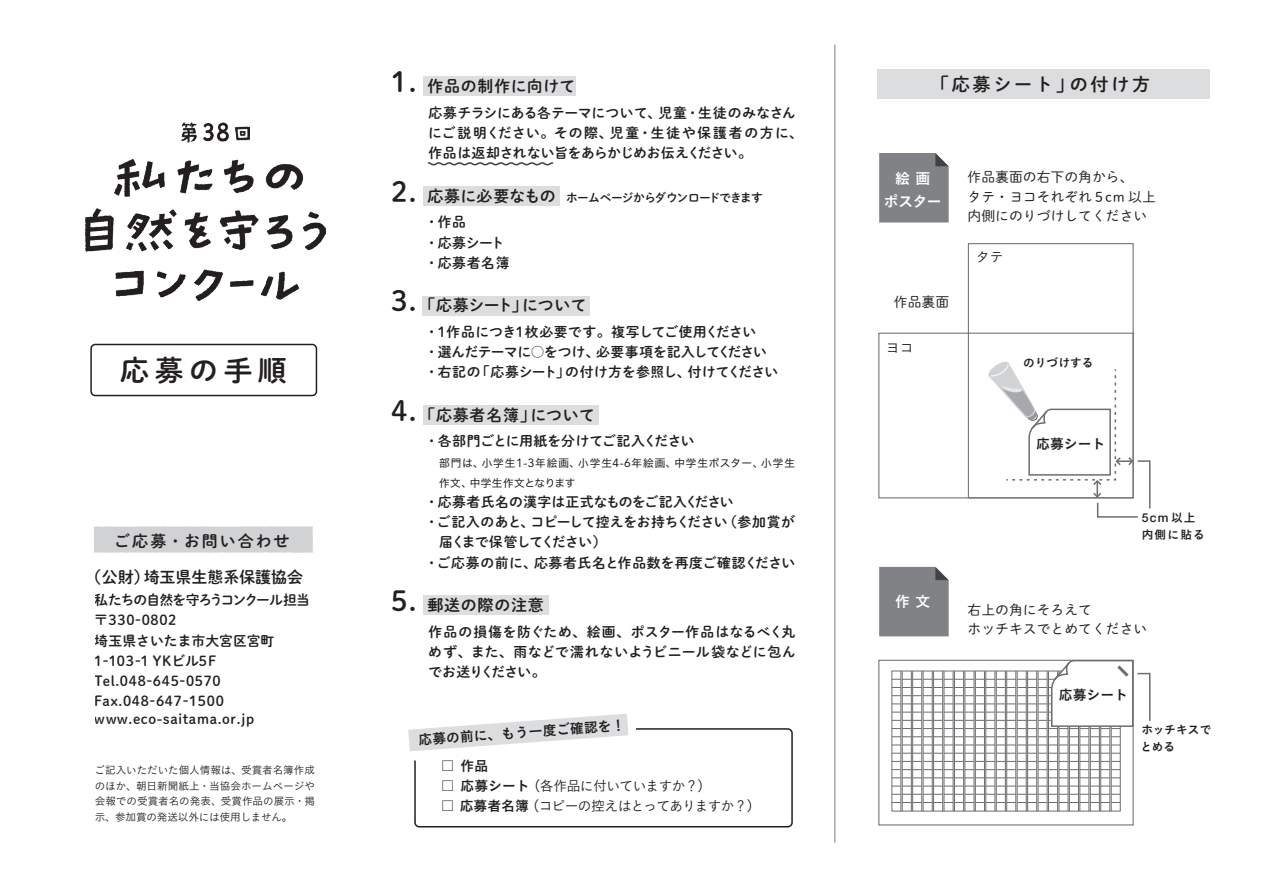
<style>
.page{position:relative;width:1263px;height:893px;background:#fff}
.page>*{position:absolute;margin:0;border:0;box-sizing:border-box;transform-origin:0 0}
.t1{font:28.65px "Shuei M Go Std B";letter-spacing:.2em;color:#231f20}
.t2{font:18px "Shuei M Go Std B";letter-spacing:.15em;color:#231f20}
.t3{font:15.9px "Shuei M Go Std B";letter-spacing:.05em;color:#231f20}
.t4{font:15.9px "Shuei M Go Std B";color:#231f20}
.t5{font:15.9px "Shuei M Go Std B";letter-spacing:-.005em;color:#231f20}
.t6{font:15.9px "Shuei M Go Std B";letter-spacing:.13em;color:#231f20}
.t7{font:14.85px/23.4px "Koburina Go Std W6";letter-spacing:-.03em;color:#fff;text-align:center}
.t8{font:13.8px/20.2px "Shuei M Go Std B";letter-spacing:.005em;color:#231f20}
.t9{font:13.8px/20.2px "Shuei M Go Std B";letter-spacing:-.02em;color:#231f20}
.t10{font:13.8px/19.2px "Shuei M Go Std L";color:#231f20}
.t11{font:13.8px "Koburina Go Std W3";letter-spacing:-.045em;color:#231f20}
.t12{font:13.8px/20.2px "Shuei M Go Std B";letter-spacing:.05em;color:#231f20}
.t13{font:13.8px "Koburina Go Std W6";color:#231f20}
.t14{font:13.8px "Shuei M Go Std B";letter-spacing:-.015em;color:#231f20}
.t15{font:13.8px "Shuei M Go Std B";letter-spacing:.045em;color:#231f20}
.t16{font:13.8px "Shuei M Go Std B";letter-spacing:-.055em;color:#231f20}
.t17{font:500 12.3px "Helvetica Neue LT Std";color:#231f20}
.t18{font:11.7px "Shuei M Go Std B";letter-spacing:-.055em;color:#231f20}
.t19{font:11.7px/17px "Koburina Go Std W6";color:#231f20}
.t20{font:10.65px/15.9px "Koburina Go Std W3";letter-spacing:-.005em;color:#231f20;text-align:justify}
.t21{font:10.65px/20.2px "Hira Kaku Std W4";letter-spacing:.07em;color:#231f20}
.s1{font-size:27.6px}
.s2{font-size:15.9px}
.s3{font-family:"Avenir LT Std";font-size:11.85px}
.s4{font-family:"Koburina Go Std W6"}
.s5{font-family:"Koburina Go Std W6";font-weight:400;font-size:11.7px}
</style>
<div class="page">
<svg style="left:94px;top:526px;width:219px;height:27px;background:#d2d3d5"></svg>
<div style="left:423px;top:77px;width:153px;height:19px;background:#dcdddf"></div>
<div style="left:423px;top:186px;width:137px;height:19px;background:#dcdddf"></div>
<div style="left:423px;top:296px;width:167px;height:19px;background:#dcdddf"></div>
<div style="left:423px;top:405px;width:175px;height:19px;background:#dcdddf"></div>
<div style="left:423px;top:596px;width:126px;height:19px;background:#dcdddf"></div>
<div style="left:879px;top:153px;width:70px;height:69px;background:#808285"></div>
<div style="left:878px;top:333px;width:256px;height:165px;border:1px solid #6c6d70"></div>
<div style="left:968px;top:243px;width:166px;height:255px;border:1px solid #6c6d70"></div>
<svg style="left:987px;top:361px;width:164px;height:157px"></svg>
<div style="left:879px;top:567px;width:70px;height:69px;background:#808285"></div>
<div style="left:878px;top:660px;width:256px;height:165px;border:1px solid #6c6d70"></div>
<svg style="left:891px;top:659px;width:260px;height:152px"></svg>
<hr style="left:834px;top:44px;width:1px;height:798px;background:#a8a9ad">
<svg style="left:408px;top:714px;width:385px;height:114px"></svg>
<svg style="left:427px;top:162px;width:127px;height:4px"></svg>
<div style="left:877px;top:69px;width:332px;height:30px;background:#dcdddf"></div>
<img style="left:85px;top:159px;width:240px;height:142px">
<img style="left:181px;top:123px;width:68px;height:20px">
<div style="left:90px;top:344px;width:227px;height:52px;border:2px solid #231f20;border-radius:4px"></div>
<h1 class="t1" style="left:120px;top:349px;width:168px">応募の手順</h1>
<p class="t6" style="left:114px;top:529px;width:177px">ご応募・お問い合わせ</p>
<p class="t4" style="left:86px;top:565px;width:219px">（公財）埼玉県生態系保護協会</p>
<p class="t8" style="left:95px;top:589px;width:217px">私たちの自然を守ろうコンクール担当〒330-0802<br>埼玉県さいたま市大宮区宮町<br>1-103-1 YKビル5F<br>Tel.048-645-0570<br>Fax.048-647-1500</p>
<p class="t12" style="left:95px;top:708px;width:161px">www.eco-saitama.or.jp</p>
<p class="t20" style="left:95px;top:761px;width:222px">ご記入いただいた個人情報は、受賞者名簿作成のほか、朝日新聞紙上・当協会ホームページや会報での受賞者名の発表、受賞作品の展示・掲示、参加賞の発送以外には使用しません。</p>
<p class="t3" style="left:391px;top:75px;width:186px"><span class="s1">1.</span> 作品の制作に向けて</p>
<p class="t8" style="left:428px;top:102px;width:376px">応募チラシにある各テーマについて、児童・生徒のみなさんにご説明ください。その際、児童・生徒や保護者の方に、作品は返却されない旨をあらかじめお伝えください。</p>
<p class="t18" style="left:391px;top:189px;width:373px"><span class="s1">2.</span> <span class="s2">応募に必要なもの</span> ホームページからダウンロードできます</p>
<p class="t12" style="left:425px;top:212px;width:86px">・作品<br>・応募シート・応募者名簿</p>
<p class="t5" style="left:391px;top:294px;width:197px"><span class="s1">3.</span> 「応募シート」について</p>
<p class="t9" style="left:425px;top:321px;width:355px">・1作品につき1枚必要です。複写してご使用ください<br>・選んだテーマに○をつけ、必要事項を記入してください・右記の「応募シート」の付け方を参照し、付けてください</p>
<p class="t3" style="left:391px;top:403px;width:205px"><span class="s1">4.</span> 「応募者名簿」について</p>
<p class="t8" style="left:425px;top:431px;width:271px">・各部門ごとに用紙を分けてご記入ください</p>
<p class="t21" style="left:439px;top:452px;width:358px">部門は、小学生<span class="s3">1-3</span>年絵画、小学生<span class="s3">4-6</span>年絵画、中学生ポスター、小学生作文、中学生作文となります</p>
<p class="t8" style="left:425px;top:491px;width:310px">・応募者氏名の漢字は正式なものをご記入ください</p>
<p class="t14" style="left:425px;top:512px;width:372px">・ご記入のあと、コピーして控えをお持ちください（参加賞が</p>
<p class="t16" style="left:439px;top:532px;width:169px">届くまで保管してください）</p>
<p class="t15" style="left:425px;top:552px;width:372px">・ご応募の前に、応募者氏名と作品数を再度ご確認ください</p>
<p class="t3" style="left:391px;top:593px;width:154px"><span class="s1">5.</span> 郵送の際の注意</p>
<p class="t8" style="left:428px;top:621px;width:369px;text-align:justify">作品の損傷を防ぐため、絵画、ポスター作品はなるべく丸めず、また、雨などで濡れないようビニール袋などに包んでお送りください。</p>
<p class="t13" style="left:418px;top:729px;width:209px;rotate:-4deg">応募の前に、もう一度ご確認を！</p>
<p class="t13" style="left:441px;top:755px;width:49px">□ 作品</p>
<p class="t11" style="left:441px;top:775px;width:272px"><span class="s4">□ 応募シート</span>（各作品に付いていますか？）</p>
<p class="t11" style="left:441px;top:795px;width:321px"><span class="s4">□ 応募者名簿</span>（コピーの控えはとってありますか？）</p>
<h2 class="t2" style="left:931px;top:71px;width:221px">「応募シート」の付け方</h2>
<p class="t7" style="left:884px;top:167px;width:59px">絵画<br>ポスター</p>
<p class="t10" style="left:894px;top:292px;width:57px">作品裏面</p>
<p class="t11" style="left:886px;top:337px;width:29px">ヨコ</p>
<p class="t10" style="left:968px;top:167px;width:190px">作品裏面の右下の角から、<br>タテ・ヨコそれぞれ５cm 以上内側にのりづけしてください</p>
<p class="t11" style="left:976px;top:246px;width:29px">タテ</p>
<p class="t19" style="left:1023px;top:354px;width:72px">のりづけする</p>
<p class="t7" style="left:895px;top:590px;width:37px">作文</p>
<p class="t13" style="left:1036px;top:433px;width:71px">応募シート</p>
<p class="t17" style="left:1142px;top:510px;width:55px">5cm <span class="s5">以上</span></p>
<p class="t19" style="left:1142px;top:526px;width:65px">内側に貼る</p>
<p class="t10" style="left:968px;top:599px;width:181px">右上の角にそろえて<br>ホッチキスでとめてください</p>
<p class="t13" style="left:1059px;top:684px;width:71px">応募シート</p>
<p class="t19" style="left:1140px;top:721px;width:72px">ホッチキスでとめる</p>
</div>
